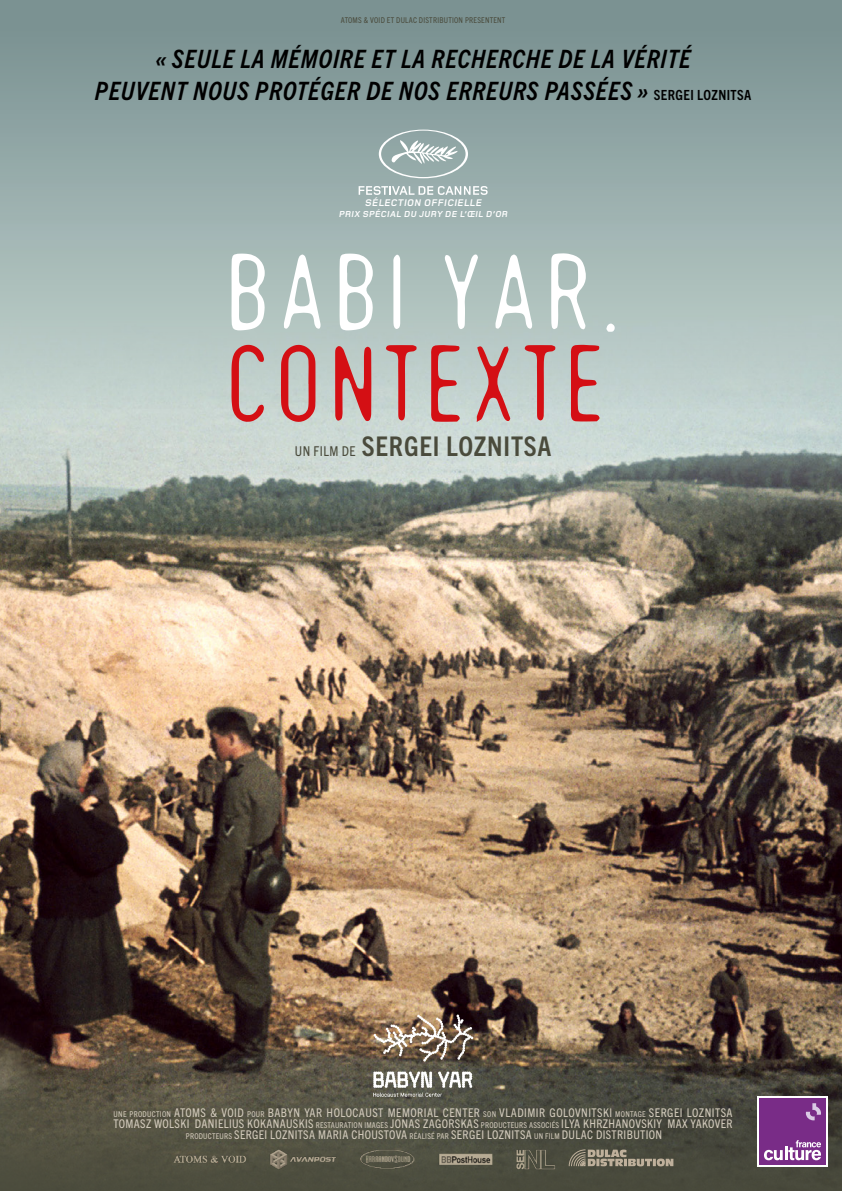
<style>
.page{position:relative;width:842px;height:1191px;background:#fff}
.page>*{position:absolute;margin:0;border:0;box-sizing:border-box;transform-origin:0 0}
.t1{font:700 condensed 27.2px "Trade Gothic Next LT Pro";letter-spacing:.03em;color:#4a4b3c}
.t2{font:italic 700 condensed 25.4px/32px "Trade Gothic Next LT Pro";letter-spacing:.03em;color:#000;text-align:center}
.t3{font:condensed 12px/11.1px "Trade Gothic Next LT Pro";letter-spacing:.03em;color:#d2cabb;text-align:center}
.t4{font:italic 700 10px "Foundry Monoline OT3";color:#fff}
.t5{font:italic 700 9px "Foundry Monoline OT3";color:#fff}
.t6{font:condensed 8px "Trade Gothic Next LT Pro";letter-spacing:.03em;color:#4a4b3c}
.s1{font-style:normal;font-size:14px}
.s2{font-weight:400;font-size:13.6px}
.s3{font-size:8px}
</style>
<div class="page">
<img style="left:0;top:409px;width:842px;height:664px">
<div style="left:0;top:0;width:842px;height:409px;background:linear-gradient(to bottom,#758e8e,#c5d4d0)"></div>
<svg style="left:0;top:1073px;width:842px;height:118px;fill:#4e4d3f"></svg>
<img style="left:373px;top:1009px;width:101px;height:54px">
<img style="left:369px;top:1063px;width:108px;height:41px">
<img style="left:173px;top:1128px;width:383px;height:63px">
<svg style="left:569px;top:1149px;width:104px;height:17px"></svg>
<svg style="left:231px;top:253px;width:384px;height:79px"></svg>
<svg style="left:231px;top:345px;width:324px;height:77px"></svg>
<svg style="left:571px;top:345px;width:28px;height:76px"></svg>
<div style="left:757px;top:1096px;width:71px;height:70px;background:#fff"></div>
<div style="left:759px;top:1098px;width:67px;height:67px;background:#792c87"></div>
<svg style="left:806px;top:1103px;width:15px;height:17px"></svg>
<svg style="left:764px;top:1140px;width:57px;height:20px"></svg>
<svg style="left:359px;top:186px;width:129px;height:9px"></svg>
<svg style="left:379px;top:130px;width:89px;height:48px"></svg>
<p class="t6" style="left:341px;top:15px;width:166px">ATOMS &amp; VOID ET DULAC DISTRIBUTION PRESENTENT</p>
<h2 class="t2" style="left:95px;top:41px;width:658px">« SEULE LA MÉMOIRE ET LA RECHERCHE DE LA VÉRITÉ<br>PEUVENT NOUS PROTÉGER DE NOS ERREURS PASSÉES » <span class="s1">SERGEI LOZNITSA</span></h2>
<p class="t4" style="left:365px;top:196px;width:120px">SÉLECTION OFFICIELLE</p>
<p class="t5" style="left:339px;top:208px;width:172px">PRIX SPÉCIAL DU JURY DE L’ŒIL D’OR</p>
<h1 class="t1" style="left:295px;top:428px;width:258px"><span class="s2">UN FILM DE</span> SERGEI LOZNITSA</h1>
<p class="t3" style="left:114px;top:1106px;width:620px"><span class="s3">UNE PRODUCTION</span> ATOMS &amp; VOID <span class="s3">POUR</span> BABYN YAR HOLOCAUST MEMORIAL CENTER <span class="s3">SON</span> VLADIMIR GOLOVNITSKI <span class="s3">MONTAGE</span> SERGEI LOZNITSA<br>TOMASZ WOLSKI DANIELIUS KOKANAUSKIS <span class="s3">RESTAURATION IMAGES</span> JONAS ZAGORSKAS <span class="s3">PRODUCTEURS ASSOCIÉS</span> ILYA KHRZHANOVSKIY MAX YAKOVER<br><span class="s3">PRODUCTEURS</span> SERGEI LOZNITSA MARIA CHOUSTOVA <span class="s3">RÉALISÉ PAR</span> SERGEI LOZNITSA <span class="s3">UN FILM</span> DULAC DISTRIBUTION</p>
</div>
